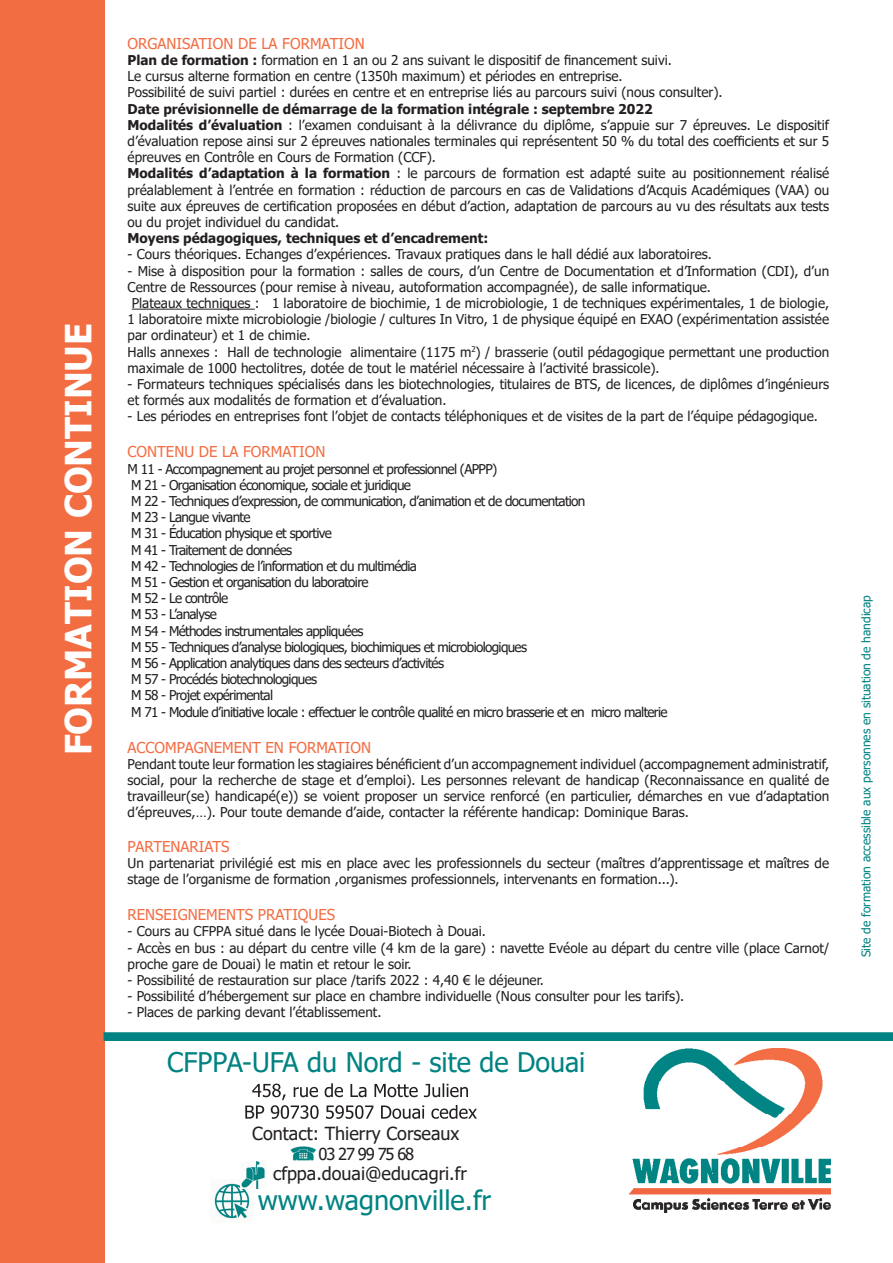
<style>
.page{position:relative;width:893px;height:1263px;background:#fff}
.page>*{position:absolute;margin:0;border:0;box-sizing:border-box;transform-origin:0 0}
.t1{font:700 36px "Tahoma";color:#fff}
.t2{font:27px "Tahoma";color:#008382}
.t3{font:18px "Tahoma";color:#231f20}
.t4{font:16.5px "Tahoma";letter-spacing:-.07em;color:#231f20}
.t5{font:15px "Tahoma";color:#f36d43}
.t6{font:13.5px/16.2px "Tahoma";color:#231f20}
.t7{font:13.5px "Tahoma";letter-spacing:-.05em;color:#231f20}
.t8{font:700 13.5px "Tahoma";color:#231f20}
.t9{font:12px "Tahoma";color:#008382}
.s1{font-weight:700}
</style>
<div class="page">
<hr style="left:132px;top:309px;width:123px;height:1px;background:#231f20">
<div style="left:0;top:0;width:104px;height:1263px;background:#f36d43"></div>
<svg style="left:104px;top:1032px;width:789px;height:9px;background:#078685"></svg>
<img style="left:214px;top:1183px;width:36px;height:36px">
<img style="left:290px;top:1146px;width:26px;height:15px">
<svg style="left:245px;top:1083px;width:232px;height:36px"></svg>
<img style="left:240px;top:1161px;width:25px;height:28px">
<img style="left:630px;top:1048px;width:200px;height:164px">
<p class="t1" style="left:53px;top:755px;width:434px;rotate:-90deg">FORMATION CONTINUE</p>
<p class="t5" style="left:128px;top:33px;width:239px">ORGANISATION DE LA FORMATION</p>
<p class="t6" style="left:128px;top:53px;width:546px"><span class="s1">Plan de formation :</span> formation en 1 an ou 2 ans suivant le dispositif de financement suivi.</p>
<p class="t6" style="left:128px;top:69px;width:497px">Le cursus alterne formation en centre (1350h maximum) et périodes en entreprise.</p>
<p class="t6" style="left:128px;top:85px;width:597px">Possibilité de suivi partiel : durées en centre et en entreprise liés au parcours suivi (nous consulter).</p>
<p class="t8" style="left:128px;top:99px;width:527px">Date prévisionnelle de démarrage de la formation intégrale : septembre 2022</p>
<p class="t6" style="left:128px;top:118px;width:703px;text-align:justify"><span class="s1">Modalités d’évaluation</span> : l’examen conduisant à la délivrance du diplôme, s’appuie sur 7 épreuves. Le dispositif d’évaluation repose ainsi sur 2 épreuves nationales terminales qui représentent 50 % du total des coefficients et sur 5 épreuves en Contrôle en Cours de Formation (CCF).</p>
<p class="t6" style="left:128px;top:166px;width:703px;text-align:justify"><span class="s1">Modalités d’adaptation à la formation</span> : le parcours de formation est adapté suite au positionnement réalisé préalablement à l’entrée en formation : réduction de parcours en cas de Validations d’Acquis Académiques (VAA) ou suite aux épreuves de certification proposées en début d’action, adaptation de parcours au vu des résultats aux tests ou du projet individuel du candidat.</p>
<p class="t8" style="left:128px;top:229px;width:362px">Moyens pédagogiques, techniques et d’encadrement:</p>
<p class="t6" style="left:128px;top:247px;width:586px">- Cours théoriques. Echanges d’expériences. Travaux pratiques dans le hall dédié aux laboratoires.</p>
<p class="t6" style="left:128px;top:263px;width:703px">- Mise à disposition pour la formation : salles de cours, d’un Centre de Documentation et d’Information (CDI), d’un<br>Centre de Ressources (pour remise à niveau, autoformation accompagnée), de salle informatique.</p>
<p class="t6" style="left:128px;top:296px;width:703px;text-align:justify;text-indent:4px">Plateaux techniques : 1 laboratoire de biochimie, 1 de microbiologie, 1 de techniques expérimentales, 1 de biologie, 1 laboratoire mixte microbiologie /biologie / cultures In Vitro, 1 de physique équipé en EXAO (expérimentation assistée par ordinateur) et 1 de chimie.</p>
<p class="t6" style="left:128px;top:344px;width:703px">Halls annexes : Hall de technologie alimentaire (1175 m<sup>2</sup>) / brasserie (outil pédagogique permettant une production maximale de 1000 hectolitres, dotée de tout le matériel nécessaire à l’activité brassicole).</p>
<p class="t6" style="left:128px;top:377px;width:703px">- Formateurs techniques spécialisés dans les biotechnologies, titulaires de BTS, de licences, de diplômes d’ingénieurs et formés aux modalités de formation et d’évaluation.</p>
<p class="t6" style="left:128px;top:409px;width:692px">- Les périodes en entreprises font l’objet de contacts téléphoniques et de visites de la part de l’équipe pédagogique.</p>
<p class="t5" style="left:128px;top:442px;width:199px">CONTENU DE LA FORMATION</p>
<p class="t7" style="left:128px;top:460px;width:371px">M 11 - Accompagnement au projet personnel et professionnel (APPP)</p>
<p class="t7" style="left:131px;top:476px;width:281px">M 21 - Organisation économique, sociale et juridique</p>
<p class="t7" style="left:131px;top:492px;width:456px">M 22 - Techniques d’expression, de communication, d’animation et de documentation</p>
<p class="t7" style="left:131px;top:508px;width:121px">M 23 - Langue vivante</p>
<p class="t7" style="left:131px;top:524px;width:202px">M 31 - Éducation physique et sportive</p>
<p class="t7" style="left:131px;top:541px;width:163px">M 41 - Traitement de données</p>
<p class="t7" style="left:131px;top:557px;width:287px">M 42 - Technologies de l’information et du multimédia</p>
<p class="t7" style="left:131px;top:573px;width:239px">M 51 - Gestion et organisation du laboratoire</p>
<p class="t7" style="left:131px;top:589px;width:99px">M 52 - Le contrôle</p>
<p class="t7" style="left:131px;top:605px;width:87px">M 53 - L’analyse</p>
<p class="t7" style="left:131px;top:622px;width:234px">M 54 - Méthodes instrumentales appliquées</p>
<p class="t7" style="left:131px;top:638px;width:397px">M 55 - Techniques d’analyse biologiques, biochimiques et microbiologiques</p>
<p class="t7" style="left:131px;top:654px;width:314px">M 56 - Application analytiques dans des secteurs d’activités</p>
<p class="t7" style="left:131px;top:670px;width:188px">M 57 - Procédés biotechnologiques</p>
<p class="t7" style="left:131px;top:686px;width:143px">M 58 - Projet expérimental</p>
<p class="t7" style="left:131px;top:703px;width:538px">M 71 - Module d’initiative locale : effectuer le contrôle qualité en micro brasserie et en micro malterie</p>
<p class="t5" style="left:128px;top:737px;width:245px">ACCOMPAGNEMENT EN FORMATION</p>
<p class="t6" style="left:128px;top:757px;width:703px;text-align:justify">Pendant toute leur formation les stagiaires bénéficient d’un accompagnement individuel (accompagnement administratif, social, pour la recherche de stage et d’emploi). Les personnes relevant de handicap (Reconnaissance en qualité de travailleur(se) handicapé(e)) se voient proposer un service renforcé (en particulier, démarches en vue d’adaptation d’épreuves,…). Pour toute demande d’aide, contacter la référente handicap: Dominique Baras.</p>
<p class="t5" style="left:128px;top:836px;width:104px">PARTENARIATS</p>
<p class="t6" style="left:128px;top:856px;width:703px">Un partenariat privilégié est mis en place avec les professionnels du secteur (maîtres d’apprentissage et maîtres de stage de l’organisme de formation ,organismes professionnels, intervenants en formation...).</p>
<p class="t5" style="left:128px;top:904px;width:209px">RENSEIGNEMENTS PRATIQUES</p>
<p class="t6" style="left:128px;top:924px;width:360px">- Cours au CFPPA situé dans le lycée Douai-Biotech à Douai.</p>
<p class="t6" style="left:128px;top:940px;width:703px">- Accès en bus : au départ du centre ville (4 km de la gare) : navette Evéole au départ du centre ville (place Carnot/ proche gare de Douai) le matin et retour le soir.</p>
<p class="t6" style="left:128px;top:973px;width:418px">- Possibilité de restauration sur place /tarifs 2022 : 4,40 € le déjeuner.</p>
<p class="t6" style="left:128px;top:989px;width:558px">- Possibilité d’hébergement sur place en chambre individuelle (Nous consulter pour les tarifs).</p>
<p class="t6" style="left:128px;top:1005px;width:255px">- Places de parking devant l’établissement.</p>
<p class="t2" style="left:167px;top:1044px;width:420px">CFPPA-UFA du Nord - site de Douai</p>
<p class="t3" style="left:252px;top:1121px;width:209px">Contact: Thierry Corseaux</p>
<p class="t4" style="left:319px;top:1142px;width:97px">03 27 99 75 68</p>
<p class="t3" style="left:273px;top:1162px;width:195px">cfppa.douai@educagri.fr</p>
<p class="t2" style="left:258px;top:1182px;width:235px">www.wagnonville.fr</p>
<p class="t9" style="left:858px;top:957px;width:363px;rotate:-90deg">Site de formation accessible aux personnes en situation de handicap</p>
</div>
